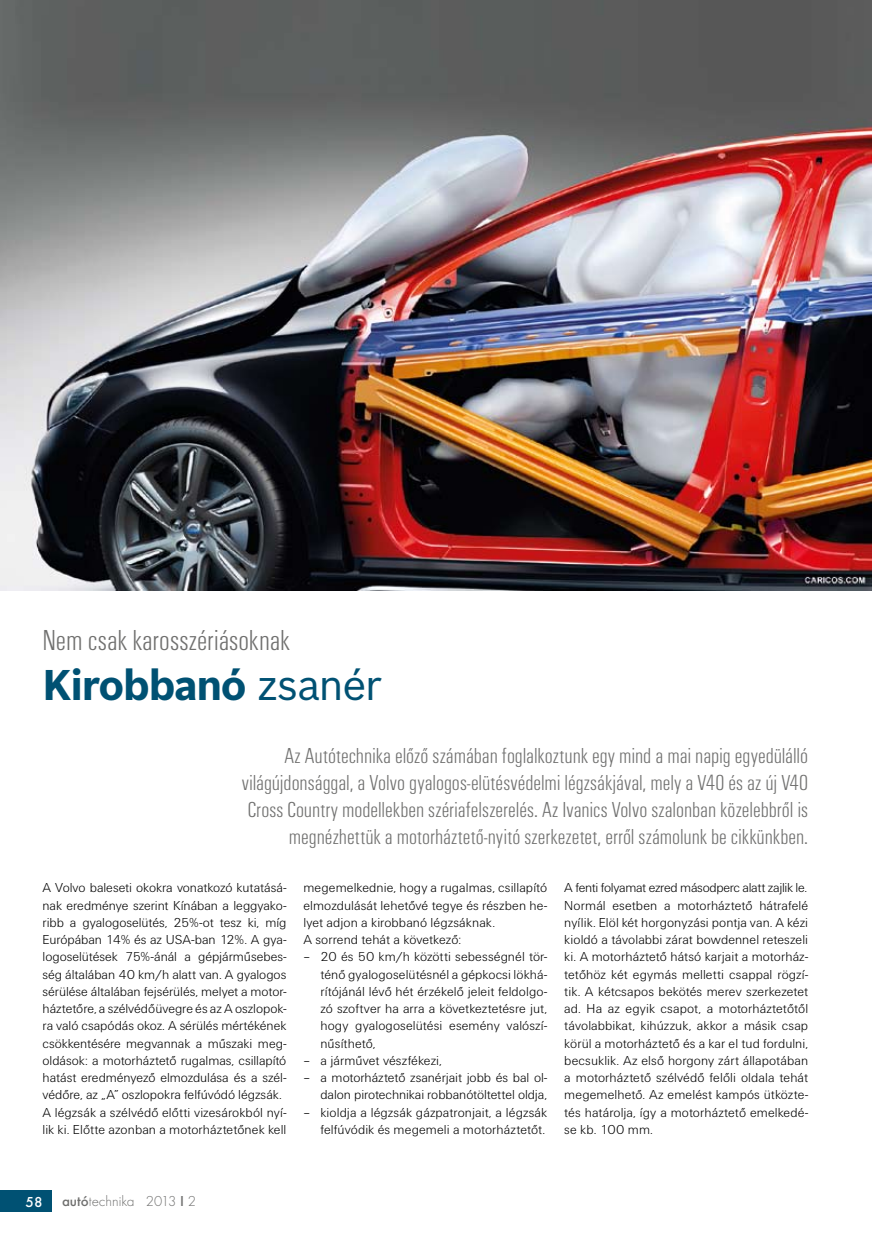
<style>
.page{position:relative;width:872px;height:1246px;background:#fff}
.page>*{position:absolute;margin:0;border:0;box-sizing:border-box;transform-origin:0 0}
.t1{font:700 42px "Bosch Sans East";letter-spacing:-.03em;color:#005173}
.t2{font:30px "U001 Con Lig";color:#70706f}
.t3{font:22.5px/27px "U001 Con Lig";color:#70706f;text-align:right}
.t4{font:300 15px "Futura TOT";color:#70706f}
.t5{font:500 15px "Futura TOT";color:#fff}
.t6{font:13.5px/17.2px "U001 Lig";color:#000}
.s1{font-weight:400}
.s2{font-weight:500}
</style>
<div class="page">
<div style="left:0;top:1191px;width:51px;height:21px;background:#005173"></div>
<img style="left:0;top:0;width:872px;height:590px">
<p class="t2" style="left:43px;top:624px;width:249px">Nem csak karosszériásoknak</p>
<p class="t1" style="left:43px;top:658px;width:341px">Kirobbanó <span class="s1">zsanér</span></p>
<p class="t3" style="left:242px;top:743px;width:568px">Az Autótechnika előző számában foglalkoztunk egy mind a mai napig egyedülálló világújdonsággal, a Volvo gyalogos-elütésvédelmi légzsákjával, mely a V40 és az új V40<br>Cross Country modellekben szériafelszerelés. Az Ivanics Volvo szalonban közelebbről is megnézhettük a motorháztető-nyitó szerkezetet, erről számolunk be cikkünkben.</p>
<p class="t6" style="left:303px;top:879px;width:245px">megemelkednie, hogy a rugalmas, csillapító elmozdulását lehetővé tegye és részben he&shy;lyet adjon a kirobbanó légzsáknak.<br>A sorrend tehát a következő:</p>
<p class="t6" style="left:320px;top:948px;width:228px;text-align:justify;text-indent:-17px">– 20 és 50 km/h közötti sebességnél tör&shy;ténő gyalogoselütésnél a gépkocsi lökhá&shy;rítójánál lévő hét érzékelő jeleit feldolgo&shy;zó szoftver ha arra a következtetésre jut, hogy gyalogoselütési esemény valószí&shy;nűsíthető,</p>
<p class="t6" style="left:303px;top:1052px;width:140px">– a járművet vészfékezi,</p>
<p class="t6" style="left:303px;top:1069px;width:245px;text-align:right">– a motorháztető zsanérjait jobb és bal ol&shy;dalon pirotechnikai robbanótöltettel oldja,</p>
<p class="t6" style="left:303px;top:1104px;width:245px;text-align:right">– kioldja a légzsák gázpatronjait, a légzsák felfúvódik és megemeli a motorháztetőt.</p>
<p class="t6" style="left:43px;top:879px;width:245px">A Volvo baleseti okokra vonatkozó kutatásá&shy;nak eredménye szerint Kínában a leggyako&shy;ribb a gyalogoselütés, 25%-ot tesz ki, míg Európában 14% és az USA-ban 12%. A gya&shy;logoselütések 75%-ánál a gépjárműsebes&shy;ség általában 40 km/h alatt van. A gyalogos sérülése általában fejsérülés, melyet a motor&shy;háztetőre, a szélvédőüvegre és az A oszlopok&shy;ra való csapódás okoz. A sérülés mértékének csökkentésére megvannak a műszaki meg&shy;oldások: a motorháztető rugalmas, csillapító hatást eredményező elmozdulása és a szél&shy;védőre, az „A” oszlopokra felfúvódó légzsák.<br>A légzsák a szélvédő előtti vizesárokból nyí&shy;lik ki. Előtte azonban a motorháztetőnek kell</p>
<p class="t6" style="left:564px;top:879px;width:245px;text-align:justify">A fenti folyamat ezred másodperc alatt zajlik le.<br>Normál esetben a motorháztető hátrafelé nyílik. Elöl két horgonyzási pontja van. A kézi kioldó a távolabbi zárat bowdennel reteszeli ki. A motorháztető hátsó karjait a motorház&shy;tetőhöz két egymás melletti csappal rögzí&shy;tik. A kétcsapos bekötés merev szerkezetet ad. Ha az egyik csapot, a motorháztetőtől távolabbikat, kihúzzuk, akkor a másik csap körül a motorháztető és a kar el tud fordulni, becsuklik. Az első horgony zárt állapotában a motorháztető szélvédő felőli oldala tehát megemelhető. Az emelést kampós ütközte&shy;tés határolja, így a motorháztető emelkedé&shy;se kb. 100 mm.</p>
<p class="t5" style="left:26px;top:1193px;width:19px">58</p>
<p class="t4" style="left:62px;top:1193px;width:136px"><span class="s2">autó</span>technika 2013 <span class="s2">I</span> 2</p>
</div>
